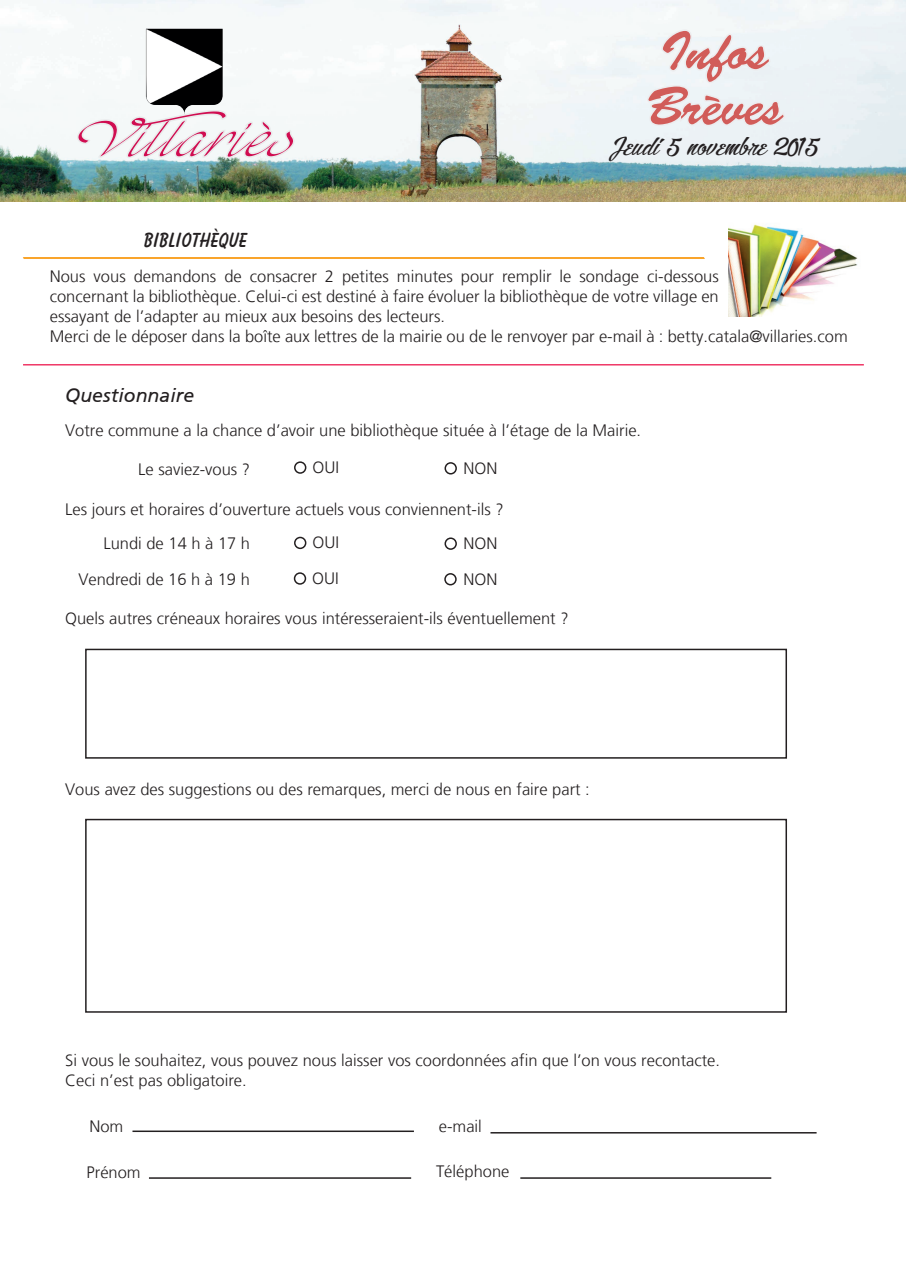
<style>
.page{position:relative;width:906px;height:1276px;background:#fff}
.page>*{position:absolute;margin:0;border:0;box-sizing:border-box;transform-origin:0 0}
.t1{font:54px/55.5px "Brush Script";color:#d15c59}
.t2{font:italic 51px "Mf Wedding Bells";color:#d00d51;scale:1.5 1}
.t3{font:24px "Alisandra Demo";color:#231f20}
.t4{font:700 21px "Balloon BT";color:#231f20}
.t5{font:italic 19.5px "Frutiger CE";color:#231f20}
.t6{font:300 16.5px/19.8px "Frutiger LT";color:#231f20}
</style>
<div class="page">
<img style="left:0;top:0;width:906px;height:201px">
<div style="left:645px;top:28px;width:142px;height:100px;background:#ecf2f5"></div>
<img style="left:144px;top:28px;width:81px;height:42px">
<svg style="left:23px;top:257px;width:682px;height:2px"></svg>
<div style="left:294px;top:461px;width:12px;height:13px;border:2px solid #231f20;border-radius:50%"></div>
<div style="left:444px;top:462px;width:13px;height:12px;border:2px solid #231f20;border-radius:50%"></div>
<div style="left:294px;top:537px;width:12px;height:12px;border:2px solid #231f20;border-radius:50%"></div>
<div style="left:444px;top:537px;width:13px;height:13px;border:2px solid #231f20;border-radius:50%"></div>
<div style="left:294px;top:572px;width:12px;height:13px;border:2px solid #231f20;border-radius:50%"></div>
<div style="left:444px;top:573px;width:13px;height:12px;border:2px solid #231f20;border-radius:50%"></div>
<div style="left:85px;top:648px;width:702px;height:110px;border:2px solid #231f20"></div>
<div style="left:85px;top:819px;width:702px;height:193px;border:2px solid #231f20"></div>
<hr style="left:23px;top:364px;width:841px;height:1px;background:#ef3866">
<hr style="left:132px;top:1130px;width:282px;height:2px;background:#231f20">
<hr style="left:520px;top:1177px;width:251px;height:1px;background:#231f20">
<hr style="left:149px;top:1177px;width:262px;height:1px;background:#231f20">
<hr style="left:490px;top:1132px;width:326px;height:1px;background:#231f20">
<img style="left:728px;top:224px;width:130px;height:92px">
<img style="left:75px;top:70px;width:222px;height:130px">
<h2 class="t2" style="left:69px;top:110px;width:168px">Villariès</h2>
<p class="t4" style="left:144px;top:228px;width:105px">BIBLIOTHÈQUE</p>
<h1 class="t1" style="left:645px;top:24px;width:140px">Infos<br>Brèves</h1>
<h3 class="t3" style="left:610px;top:132px;width:211px">Jeudi 5 novembre 2015</h3>
<p class="t6" style="left:50px;top:267px;width:799px">Nous vous demandons de consacrer 2 petites minutes pour remplir le sondage ci-dessous<br>concernant la bibliothèque. Celui-ci est destiné à faire évoluer la bibliothèque de votre village en<br>essayant de l’adapter au mieux aux besoins des lecteurs.<br>Merci de le déposer dans la boîte aux lettres de la mairie ou de le renvoyer par e-mail à : betty.catala@villaries.com</p>
<p class="t5" style="left:65px;top:384px;width:130px">Questionnaire</p>
<p class="t6" style="left:65px;top:421px;width:577px">Votre commune a la chance d’avoir une bibliothèque située à l’étage de la Mairie.</p>
<p class="t6" style="left:138px;top:460px;width:113px">Le saviez-vous ?</p>
<p class="t6" style="left:312px;top:458px;width:28px">OUI</p>
<p class="t6" style="left:463px;top:458px;width:35px">NON</p>
<p class="t6" style="left:103px;top:492px;width:402px;line-height:34px;text-indent:-38px">Les jours et horaires d’ouverture actuels vous conviennent-ils ?<br>Lundi de 14 h à 17 h</p>
<p class="t6" style="left:312px;top:533px;width:28px">OUI</p>
<p class="t6" style="left:463px;top:534px;width:35px">NON</p>
<p class="t6" style="left:78px;top:569px;width:173px">Vendredi de 16 h à 19 h</p>
<p class="t6" style="left:312px;top:568px;width:28px">OUI</p>
<p class="t6" style="left:463px;top:569px;width:35px">NON</p>
<p class="t6" style="left:65px;top:609px;width:505px">Quels autres créneaux horaires vous intéresseraient-ils éventuellement ?</p>
<p class="t6" style="left:65px;top:780px;width:526px">Vous avez des suggestions ou des remarques, merci de nous en faire part :</p>
<p class="t6" style="left:65px;top:1050px;width:656px">Si vous le souhaitez, vous pouvez nous laisser vos coordonnées afin que l’on vous recontacte.<br>Ceci n’est pas obligatoire.</p>
<p class="t6" style="left:89px;top:1116px;width:35px">Nom</p>
<p class="t6" style="left:87px;top:1162px;width:56px">Prénom</p>
<p class="t6" style="left:436px;top:1162px;width:75px">Téléphone</p>
<p class="t6" style="left:439px;top:1116px;width:45px">e-mail</p>
</div>
